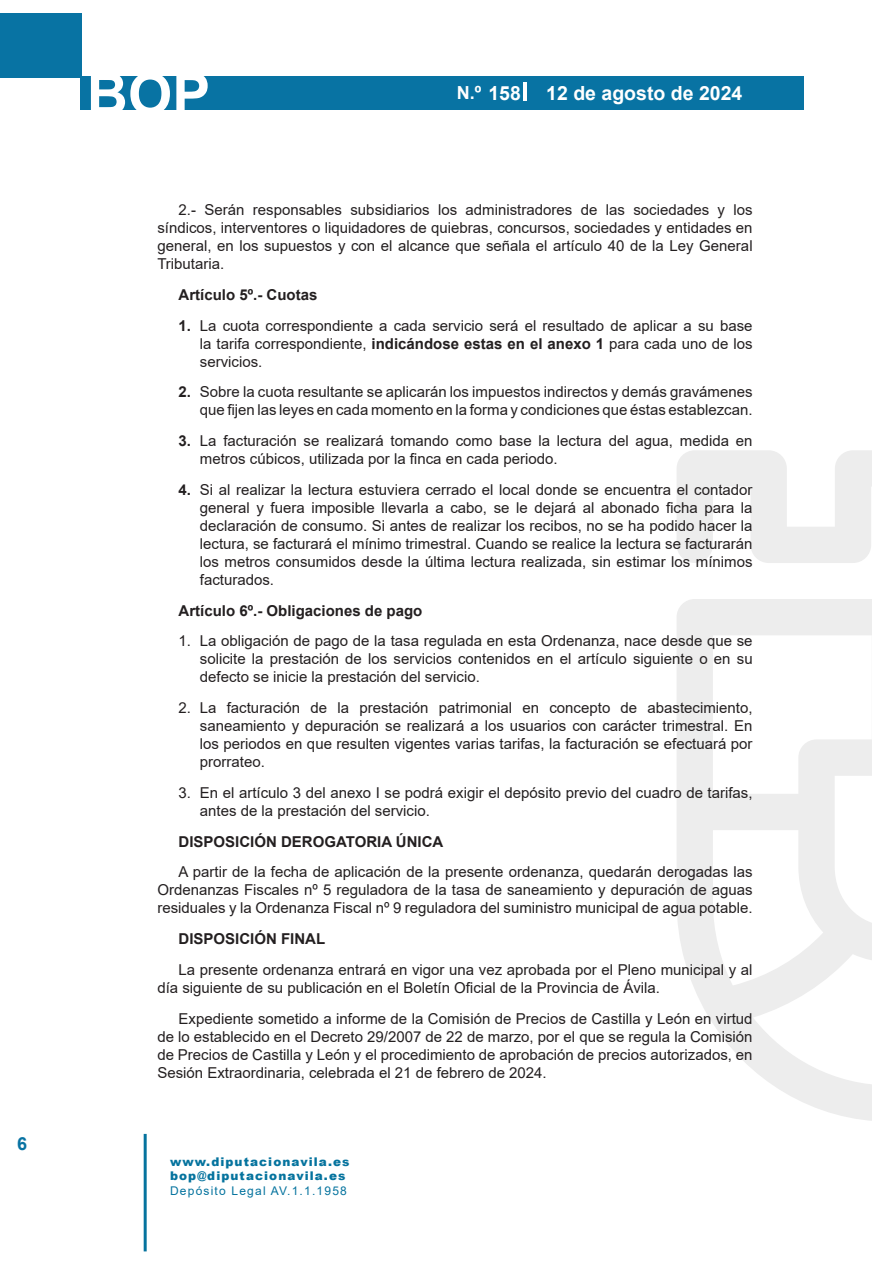
<style>
.page{position:relative;width:893px;height:1263px;background:#fff}
.page>*{position:absolute;margin:0;border:0;box-sizing:border-box;transform-origin:0 0}
.t1{font:700 57px "Arial";color:#fff}
.t2{font:700 19.5px "Arial";color:#fff}
.t3{font:700 18px "Arial";color:#fff}
.t4{font:700 18px "Arial";color:#0873a3}
.TEXTO{font:15px/18px "Arial";color:#231f20;text-align:justify}
.TEXTO-2{font:15px/18px "Arial MT2";color:#231f20;text-align:justify}
.TEXTO-3{font:15px "Arial Bold MT2";color:#231f20}
.TEXTO-4{font:700 15px "Arial";color:#231f20}
.t5{font:900 12px/14.4px "Arial";letter-spacing:.09em;color:#05739e}
.t6{font:12px "Arial MT2";letter-spacing:.1em;color:#05739e}
.s1{font-size:19.5px}
.s2{font-family:"Arial MT2"}
.s3{font-family:"Arial";font-weight:700}
.s4{font-family:"Arial"}
.s5{font-family:"Arial Bold MT2"}
.s6{font-weight:700}
</style>
<div class="page">
<div style="left:0;top:13px;width:81px;height:64px;background:#0873a3"></div>
<div style="left:80px;top:77px;width:724px;height:33px;background:#0873a3"></div>
<hr style="left:144px;top:1134px;width:3px;height:117px;background:#05739e">
<hr style="left:524px;top:83px;width:3px;height:18px;background:#fff">
<svg style="left:677px;top:450px;width:195px;height:671px"></svg>
<p class="t4" style="left:17px;top:1131px;width:12px">6</p>
<h1 class="t1" style="left:87px;top:54px;width:125px">BOP</h1>
<p class="t3" style="left:457px;top:80px;width:65px">N.º <span class="s1">158</span></p>
<h2 class="t2" style="left:546px;top:80px;width:198px">12 de agosto de 2024</h2>
<p class="TEXTO" style="left:157px;top:201px;width:597px;text-indent:21px"><span class="s2">2.- Serán responsables subsidiarios los administradores de las sociedades y los </span>síndicos, interventores o liquidadores de quiebras, concursos, sociedades y entidades en general, en los supuestos y con el alcance que señala el artículo 40 de la Ley General <span class="s2">Tributaria.</span></p>
<p class="TEXTO-3" style="left:179px;top:284px;width:140px">Artículo 5º.- Cuotas</p>
<p class="TEXTO-2" style="left:200px;top:316px;width:554px;text-indent:-21px"><span class="s3">1.</span> La cuota correspondiente a cada servicio será el resultado de aplicar a su base <span class="s4">la tarifa correspondiente,</span> <span class="s5">indicándose estas en el anexo 1</span> para cada uno de los servicios.</p>
<p class="TEXTO-2" style="left:179px;top:383px;width:575px;text-align:right"><span class="s3">2.</span> Sobre la cuota resultante se aplicarán los impuestos indirectos y demás gravámenes <span class="s4">que fijen las leyes en cada momento en la forma y condiciones que éstas establezcan.</span></p>
<p class="TEXTO" style="left:200px;top:432px;width:554px;text-indent:-21px"><span class="s6">3.</span> La facturación se realizará tomando como base la lectura del agua, medida en metros cúbicos, utilizada por la finca en cada periodo.</p>
<p class="TEXTO" style="left:200px;top:480px;width:554px;text-indent:-21px"><span class="s6">4.</span> <span class="s2">Si al realizar la lectura estuviera cerrado el local donde se encuentra el contador </span>general y fuera imposible llevarla a cabo, se le dejará al abonado ficha para la declaración de consumo. Si antes de realizar los recibos, no se ha podido hacer la lectura, se facturará el mínimo trimestral. Cuando se realice la lectura se facturarán los metros consumidos desde la última lectura realizada, sin estimar los mínimos <span class="s2">facturados.</span></p>
<p class="TEXTO-3" style="left:179px;top:600px;width:245px">Artículo 6º.- Obligaciones de pago</p>
<p class="TEXTO-2" style="left:200px;top:632px;width:554px;text-indent:-21px"><span class="s4">1. La obligación de pago de la tasa regulada en esta Ordenanza, nace desde que se </span>solicite la prestación de los servicios contenidos en el artículo siguiente o en su defecto se inicie la prestación del servicio.</p>
<p class="TEXTO" style="left:200px;top:699px;width:554px;text-indent:-21px">2. La facturación de la prestación patrimonial en concepto de abastecimiento, saneamiento y depuración se realizará a los usuarios con carácter trimestral. En los periodos en que resulten vigentes varias tarifas, la facturación se efectuará por <span class="s2">prorrateo.</span></p>
<p class="TEXTO" style="left:200px;top:783px;width:554px;text-indent:-21px">3. En el artículo 3 del anexo I se podrá exigir el depósito previo del cuadro de tarifas, <span class="s2">antes de la prestación del servicio.</span></p>
<p class="TEXTO-4" style="left:179px;top:831px;width:266px">DISPOSICIÓN DEROGATORIA ÚNICA</p>
<p class="TEXTO-2" style="left:157px;top:863px;width:597px;text-indent:21px"><span class="s4">A partir de la fecha de aplicación de la presente ordenanza, quedarán derogadas las </span>Ordenanzas Fiscales nº 5 reguladora de la tasa de saneamiento y depuración de aguas residuales y la Ordenanza Fiscal nº 9 reguladora del suministro municipal de agua potable.</p>
<p class="TEXTO-3" style="left:179px;top:928px;width:148px">DISPOSICIÓN FINAL</p>
<p class="TEXTO-2" style="left:157px;top:960px;width:597px;text-indent:21px">La presente ordenanza entrará en vigor una vez aprobada por el Pleno municipal y al <span class="s4">día siguiente de su publicación en el Boletín Oficial de la Provincia de Ávila.</span></p>
<p class="TEXTO" style="left:157px;top:1009px;width:597px;text-indent:21px">Expediente sometido a informe de la Comisión de Precios de Castilla y León en virtud de lo establecido en el Decreto 29/2007 de 22 de marzo, por el que se regula la Comisión de Precios de Castilla y León y el procedimiento de aprobación de precios autorizados, en Sesión Extraordinaria, celebrada el 21 de febrero de 2024.</p>
<p class="t5" style="left:170px;top:1154px;width:181px">www.diputacionavila.es bop@diputacionavila.es</p>
<p class="t6" style="left:170px;top:1182px;width:178px">Depósito Legal AV.1.1.1958</p>
</div>
